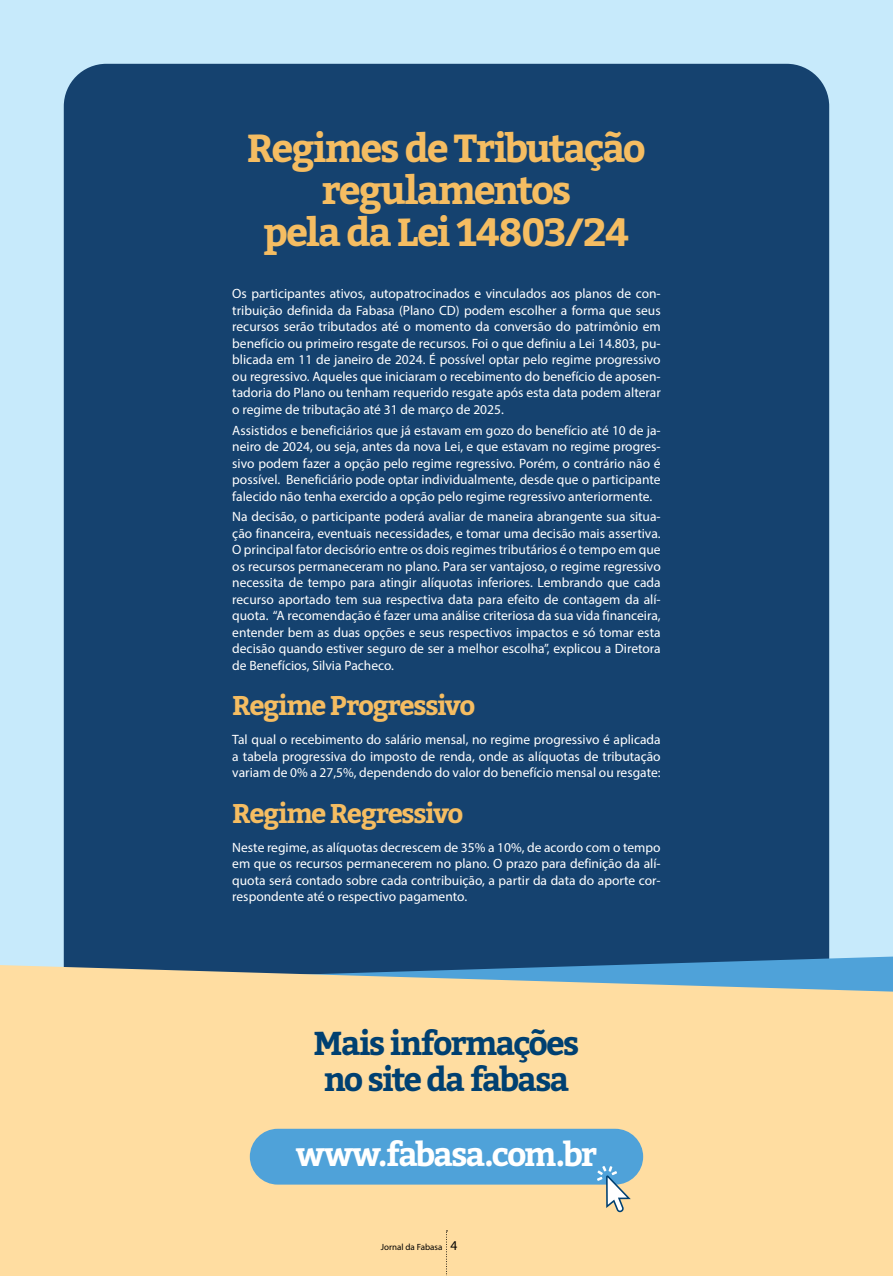
<style>
.page{position:relative;width:893px;height:1276px;background:#fff}
.page>*{position:absolute;margin:0;border:0;box-sizing:border-box;transform-origin:0 0}
.t1{font:700 39px/42px "Bitter";letter-spacing:-.05em;color:#f5bd62;text-align:center}
.t2{font:700 33px/36px "Bitter";letter-spacing:-.055em;color:#004071;text-align:center}
.t3{font:700 33px "Bitter";letter-spacing:-.06em;color:#fff}
.t4{font:700 27px "Bitter";letter-spacing:-.05em;color:#f5bd62}
.t5{font:13.5px/16.5px "Myriad Pro";color:#fff;text-align:justify}
.t6{font:9px "Myriad Pro";color:#000}
.s1{font-size:13.5px}
</style>
<div class="page">
<div style="left:0;top:0;width:893px;height:1276px;background:linear-gradient(to right,#c7eafb,#c7eafb)"></div>
<div style="left:64px;top:64px;width:765px;height:892px;background:#15426f"></div>
<svg style="left:0;top:956px;width:893px;height:9px;background:#2c5d8a"></svg>
<div style="left:0;top:965px;width:893px;height:311px;background:#ffdda1"></div>
<svg style="left:446px;top:1230px;width:1px;height:46px"></svg>
<div style="left:250px;top:1128px;width:393px;height:56px;background:#4fa2d9;border-radius:28px"></div>
<svg style="left:597px;top:1166px;width:34px;height:46px"></svg>
<h1 class="t1" style="left:247px;top:127px;width:401px">Regimes de Tributação regulamentos<br>pela da Lei 14803/24</h1>
<p class="t5" style="left:232px;top:285px;width:430px">Os participantes ativos, autopatrocinados e vinculados aos planos de con&shy;tribuição definida da Fabasa (Plano CD) podem escolher a forma que seus recursos serão tributados até o momento da conversão do patrimônio em benefício ou primeiro resgate de recursos. Foi o que definiu a Lei 14.803, pu&shy;blicada em 11 de janeiro de 2024. É possível optar pelo regime progressivo ou regressivo. Aqueles que iniciaram o recebimento do benefício de aposen&shy;tadoria do Plano ou tenham requerido resgate após esta data podem alterar o regime de tributação até 31 de março de 2025.</p>
<p class="t5" style="left:232px;top:421px;width:430px">Assistidos e beneficiários que já estavam em gozo do benefício até 10 de ja&shy;neiro de 2024, ou seja, antes da nova Lei, e que estavam no regime progres&shy;sivo podem fazer a opção pelo regime regressivo. Porém, o contrário não é possível. Beneficiário pode optar individualmente, desde que o participante falecido não tenha exercido a opção pelo regime regressivo anteriormente.</p>
<p class="t5" style="left:232px;top:508px;width:430px">Na decisão, o participante poderá avaliar de maneira abrangente sua situa&shy;ção financeira, eventuais necessidades, e tomar uma decisão mais assertiva.<br>O principal fator decisório entre os dois regimes tributários é o tempo em que os recursos permaneceram no plano. Para ser vantajoso, o regime regressivo necessita de tempo para atingir alíquotas inferiores. Lembrando que cada recurso aportado tem sua respectiva data para efeito de contagem da alí&shy;quota. “A recomendação é fazer uma análise criteriosa da sua vida financeira, entender bem as duas opções e seus respectivos impactos e só tomar esta decisão quando estiver seguro de ser a melhor escolha”, explicou a Diretora de Benefícios, Silvia Pacheco.</p>
<h3 class="t4" style="left:232px;top:689px;width:245px">Regime Progressivo</h3>
<p class="t5" style="left:232px;top:731px;width:430px">Tal qual o recebimento do salário mensal, no regime progressivo é aplicada a tabela progressiva do imposto de renda, onde as alíquotas de tributação variam de 0% a 27,5%, dependendo do valor do benefício mensal ou resgate:</p>
<h3 class="t4" style="left:232px;top:796px;width:233px">Regime Regressivo</h3>
<p class="t5" style="left:232px;top:839px;width:430px">Neste regime, as alíquotas decrescem de 35% a 10%, de acordo com o tempo em que os recursos permanecerem no plano. O prazo para definição da alí&shy;quota será contado sobre cada contribuição, a partir da data do aporte cor&shy;respondente até o respectivo pagamento.</p>
<h2 class="t2" style="left:314px;top:1026px;width:267px">Mais informações no site da fabasa</h2>
<h2 class="t3" style="left:296px;top:1134px;width:303px">www.fabasa.com.br</h2>
<p class="t6" style="left:381px;top:1241px;width:78px">Jornal da Fabasa <span class="s1">4</span></p>
</div>
